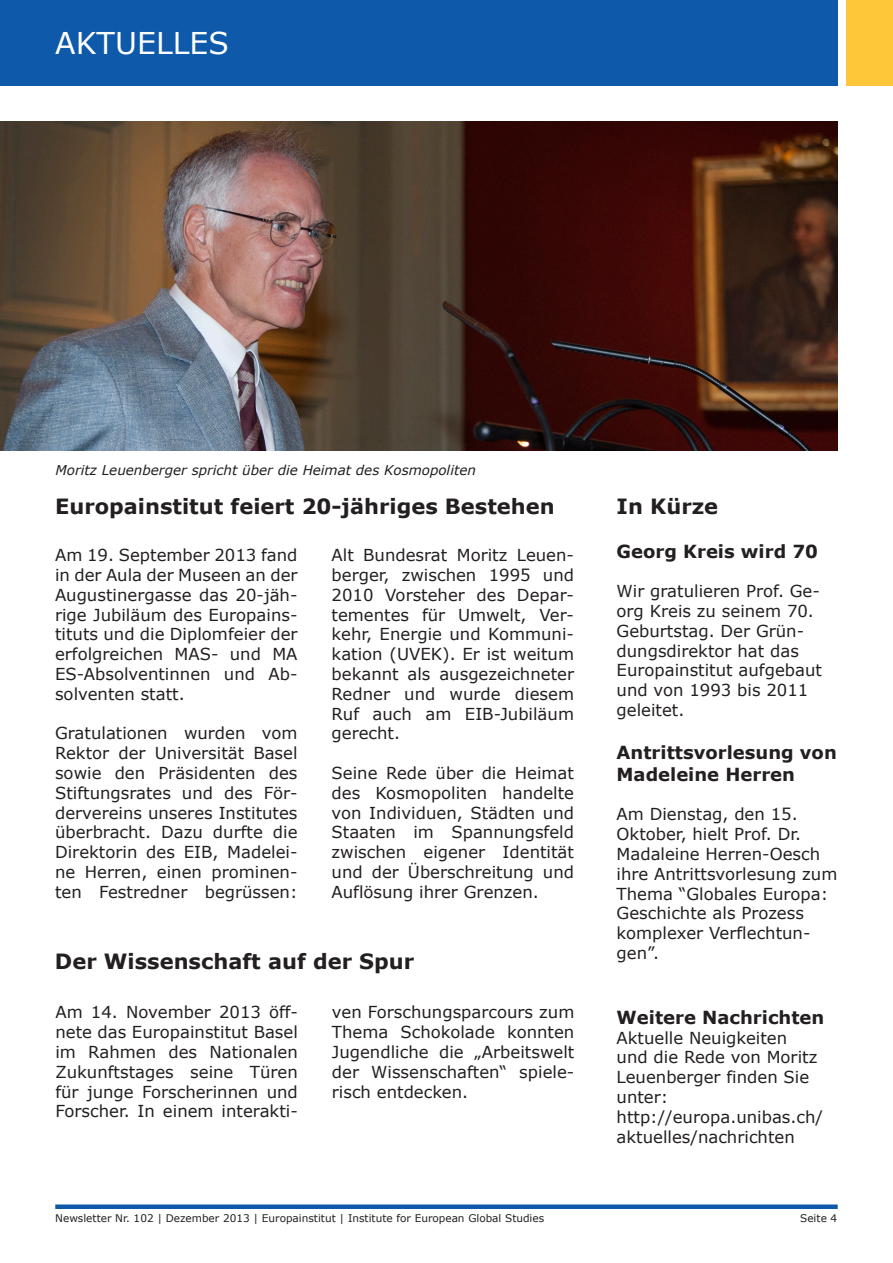
<style>
.page{position:relative;width:893px;height:1263px;background:#fff}
.page>*{position:absolute;margin:0;border:0;box-sizing:border-box;transform-origin:0 0}
.t1{font:30px "Verdana";color:#fff}
.t2{font:700 21px "Verdana";color:#231f20}
.t3{font:700 18px/21.6px "Verdana";color:#231f20}
.t4{font:16.5px/19.8px "Verdana";color:#231f20;text-align:justify}
.t5{font:italic 13.5px "Verdana";color:#231f20}
.t6{font:10.5px "Verdana";color:#231f20}
</style>
<div class="page">
<div style="left:0;top:0;width:838px;height:85px;background:#0e59a9"></div>
<div style="left:55px;top:1204px;width:783px;height:5px;background:#0e59a9"></div>
<div style="left:846px;top:0;width:47px;height:85px;background:#fec73a"></div>
<img style="left:0;top:121px;width:838px;height:329px">
<p class="t1" style="left:55px;top:22px;width:175px">AKTUELLES</p>
<p class="t5" style="left:56px;top:461px;width:422px">Moritz Leuenberger spricht über die Heimat des Kosmopoliten</p>
<p class="t2" style="left:55px;top:492px;width:501px">Europainstitut feiert 20-jähriges Bestehen</p>
<p class="t4" style="left:55px;top:545px;width:244px">Am 19. September 2013 fand in der Aula der Museen an der Augustinergasse das 20-jäh&shy;rige Jubiläum des Europains&shy;tituts und die Diplomfeier der erfolgreichen MAS- und MA ES-Absolventinnen und Ab&shy;solventen statt.</p>
<p class="t4" style="left:55px;top:723px;width:244px">Gratulationen wurden vom Rektor der Universität Basel sowie den Präsidenten des Stiftungsrates und des För&shy;dervereins unseres Institutes überbracht. Dazu durfte die Direktorin des EIB, Madelei&shy;ne Herren, einen prominen&shy;ten Festredner begrüssen:</p>
<p class="t4" style="left:332px;top:545px;width:244px">Alt Bundesrat Moritz Leuen&shy;berger, zwischen 1995 und 2010 Vorsteher des Depar&shy;tementes für Umwelt, Ver&shy;kehr, Energie und Kommuni&shy;kation (UVEK). Er ist weitum bekannt als ausgezeichneter Redner und wurde diesem Ruf auch am EIB-Jubiläum gerecht.</p>
<p class="t4" style="left:332px;top:763px;width:244px">Seine Rede über die Heimat des Kosmopoliten handelte von Individuen, Städten und Staaten im Spannungsfeld zwischen eigener Identität und der Überschreitung und Auflösung ihrer Grenzen.</p>
<p class="t2" style="left:55px;top:946px;width:361px">Der Wissenschaft auf der Spur</p>
<p class="t4" style="left:55px;top:1002px;width:244px">Am 14. November 2013 öff&shy;nete das Europainstitut Basel im Rahmen des Nationalen Zukunftstages seine Türen für junge Forscherinnen und Forscher. In einem interakti-</p>
<p class="t4" style="left:332px;top:1002px;width:244px">ven Forschungsparcours zum Thema Schokolade konnten Jugendliche die „Arbeitswelt der Wissenschaften“ spiele&shy;risch entdecken.</p>
<p class="t2" style="left:617px;top:492px;width:103px">In Kürze</p>
<p class="t3" style="left:617px;top:540px;width:203px">Georg Kreis wird 70</p>
<p class="t4" style="left:617px;top:581px;width:207px;text-align:left">Wir gratulieren Prof. Ge&shy;org Kreis zu seinem 70.<br>Geburtstag. Der Grün&shy;dungsdirektor hat das<br>Europainstitut aufgebaut und von 1993 bis 2011 geleitet.</p>
<p class="t3" style="left:617px;top:741px;width:222px">Antrittsvorlesung von<br>Madeleine Herren</p>
<p class="t4" style="left:617px;top:804px;width:222px;text-align:left">Am Dienstag, den 15.<br>Oktober, hielt Prof. Dr.<br>Madaleine Herren-Oesch ihre Antrittsvorlesung zum<br>Thema “Globales Europa:<br>Geschichte als Prozess komplexer Verflechtun&shy;gen”.</p>
<p class="t3" style="left:617px;top:1006px;width:209px">Weitere Nachrichten</p>
<p class="t4" style="left:617px;top:1027px;width:202px;text-align:left">Aktuelle Neuigkeiten und die Rede von Moritz<br>Leuenberger finden Sie unter:</p>
<p class="t4" style="left:617px;top:1107px;width:208px">http://europa.unibas.ch/ aktuelles/nachrichten</p>
<p class="t6" style="left:55px;top:1210px;width:490px">Newsletter Nr. 102 | Dezember 2013 | Europainstitut | Institute for European Global Studies</p>
<p class="t6" style="left:800px;top:1211px;width:39px">Seite 4</p>
</div>
